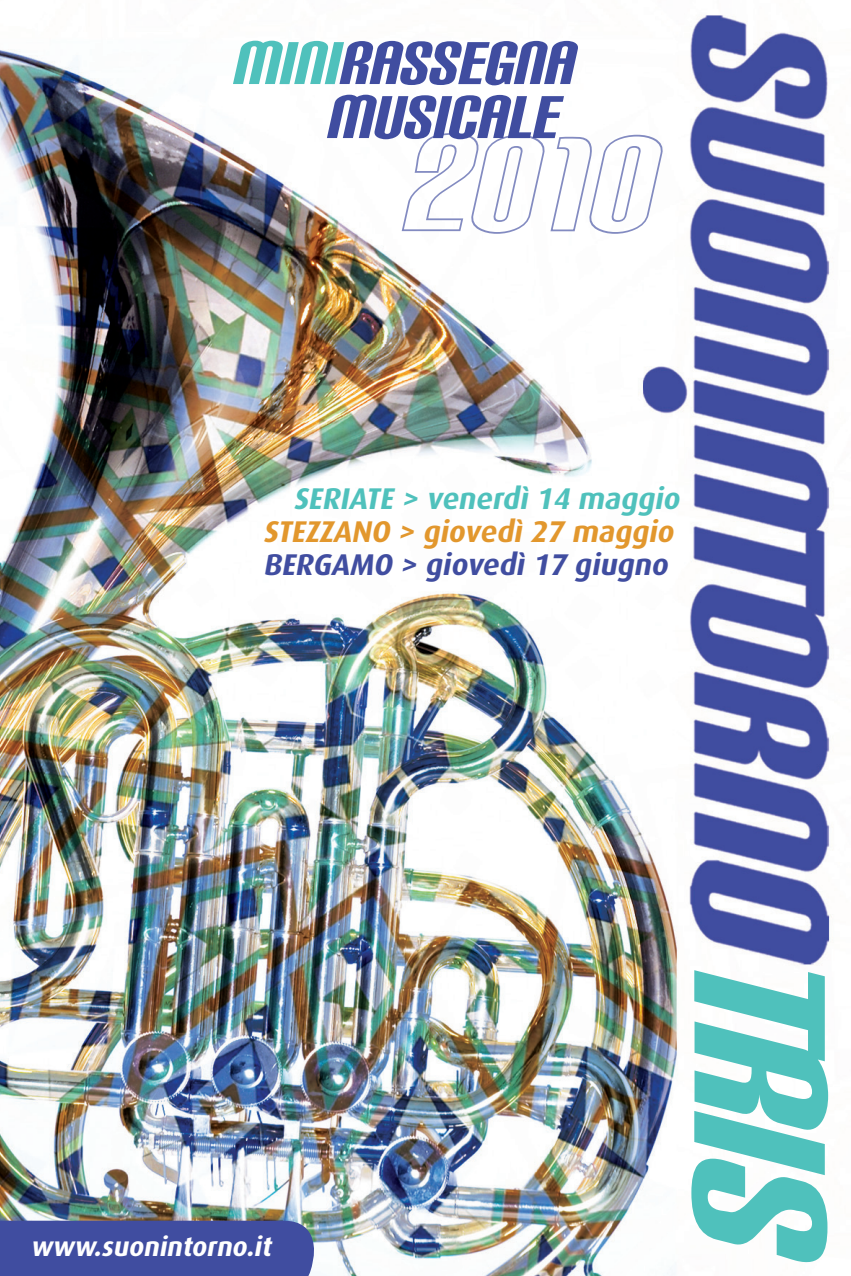
<style>
.page{position:relative;width:851px;height:1276px;background:#fff}
.page>*{position:absolute;margin:0;border:0;box-sizing:border-box;transform-origin:0 0}
.t1{font:italic 72px/54px "Carbon Block";color:#404da0;text-align:right}
.t2{font:italic 700 30px "Dax";color:#e2972d}
.t3{font:italic 700 30px "Dax";color:#4fc1bc}
.t4{font:italic 700 30px "Dax";color:#404da0}
.t5{font:italic 700 27px "Dax";color:#fff}
.s1{color:#4fc1bc}
</style>
<div class="page">
<img style="left:0;top:15px;width:832px;height:1261px">
<img style="left:691px;top:970px;width:137px;height:293px">
<svg style="left:400px;top:132px;width:267px;height:103px"></svg>
<div style="left:0;top:1220px;width:320px;height:56px;background:#404da0"></div>
<h1 class="t1" style="left:230px;top:36px;width:358px"><span class="s1">MINI</span>RASSEGNA<br>MUSICALE</h1>
<p class="t3" style="left:293px;top:482px;width:393px">SERIATE &gt; venerdì 14 maggio</p>
<p class="t2" style="left:263px;top:515px;width:417px">STEZZANO &gt; giovedì 27 maggio</p>
<p class="t4" style="left:263px;top:548px;width:412px">BERGAMO &gt; giovedì 17 giugno</p>
<p class="t5" style="left:30px;top:1231px;width:247px">www.suonintorno.it</p>
</div>
